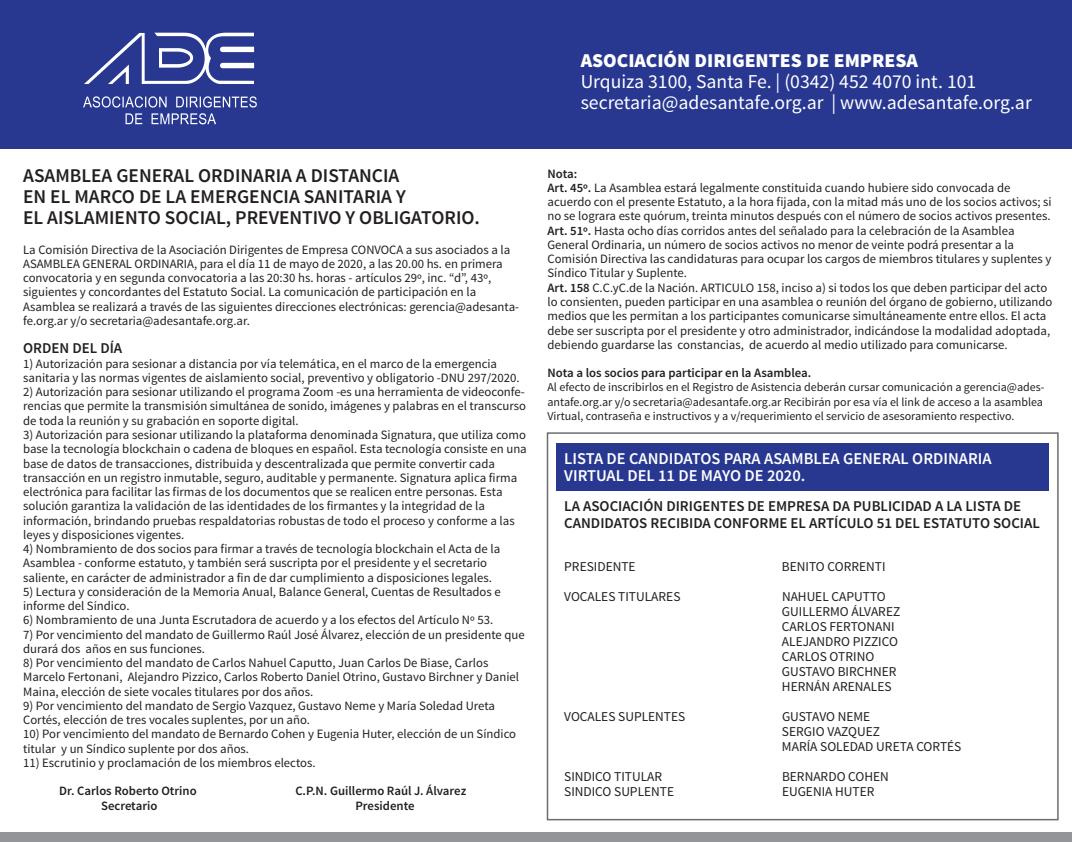
<style>
.page{position:relative;width:1072px;height:842px;background:#fff}
.page>*{position:absolute;margin:0;border:0;box-sizing:border-box;transform-origin:0 0}
.t1{font:19.65px/21.1px "Source Sans Pro";color:#fff}
.t2{font:900 19.65px "Source Sans Pro";color:#fff}
.t3{font:600 19.5px/21px "Source Sans Pro";color:#231f20}
.t4{font:600 16.5px/16.5px "Source Sans Pro";color:#fff}
.t5{font:600 15px/16.5px "Source Sans Pro";color:#231f20}
.t6{font:13.5px/15px "Source Sans Pro";color:#231f20}
.t7{font:12.75px/14.2px "Source Sans Pro";color:#231f20}
.t8{font:600 12.75px "Source Sans Pro";color:#231f20}
.t9{font:12px/14.2px "Source Sans Pro";color:#231f20}
.s1{font-weight:600}
</style>
<div class="page">
<div style="left:556px;top:443px;width:492px;height:48px;background:#283890"></div>
<div style="left:0;top:0;width:1071px;height:149px;background:#283890"></div>
<div style="left:0;top:832px;width:1071px;height:10px;background:#939598"></div>
<svg style="left:84px;top:33px;width:170px;height:51px"></svg>
<svg style="left:83px;top:96px;width:174px;height:28px"></svg>
<div style="left:546px;top:432px;width:512px;height:388px;border:2px solid #6c6d70"></div>
<h1 class="t2" style="left:580px;top:48px;width:339px">ASOCIACIÓN DIRIGENTES DE EMPRESA</h1>
<h1 class="t1" style="left:580px;top:71px;width:452px">Urquiza 3100, Santa Fe. | (0342) 452 4070 int. 101 secretaria@adesantafe.org.ar | www.adesantafe.org.ar</h1>
<h2 class="t3" style="left:23px;top:166px;width:458px">ASAMBLEA GENERAL ORDINARIA A DISTANCIA<br>EN EL MARCO DE LA EMERGENCIA SANITARIA Y<br>EL AISLAMIENTO SOCIAL, PREVENTIVO Y OBLIGATORIO.</h2>
<p class="t7" style="left:23px;top:243px;width:497px">La Comisión Directiva de la Asociación Dirigentes de Empresa CONVOCA a sus asociados a la ASAMBLEA GENERAL ORDINARIA, para el día 11 de mayo de 2020, a las 20.00 hs. en primera convocatoria y en segunda convocatoria a las 20:30 hs. horas - artículos 29º, inc. “d”, 43º, siguientes y concordantes del Estatuto Social. La comunicación de participación en la Asamblea se realizará a través de las siguientes direcciones electrónicas: gerencia@adesanta&shy;fe.org.ar y/o secretaria@adesantafe.org.ar.</p>
<p class="t5" style="left:23px;top:341px;width:100px">ORDEN DEL DÍA</p>
<p class="t7" style="left:23px;top:357px;width:498px">1) Autorización para sesionar a distancia por vía telemática, en el marco de la emergencia sanitaria y las normas vigentes de aislamiento social, preventivo y obligatorio -DNU 297/2020.</p>
<p class="t7" style="left:23px;top:385px;width:504px;text-align:justify">2) Autorización para sesionar utilizando el programa Zoom -es una herramienta de videoconfe&shy;rencias que permite la transmisión simultánea de sonido, imágenes y palabras en el transcurso de toda la reunión y su grabación en soporte digital.</p>
<p class="t7" style="left:23px;top:428px;width:505px">3) Autorización para sesionar utilizando la plataforma denominada Signatura, que utiliza como base la tecnología blockchain o cadena de bloques en español. Esta tecnología consiste en una base de datos de transacciones, distribuida y descentralizada que permite convertir cada transacción en un registro inmutable, seguro, auditable y permanente. Signatura aplica firma electrónica para facilitar las firmas de los documentos que se realicen entre personas. Esta solución garantiza la validación de las identidades de los firmantes y la integridad de la información, brindando pruebas respaldatorias robustas de todo el proceso y conforme a las leyes y disposiciones vigentes.</p>
<p class="t7" style="left:23px;top:542px;width:478px">4) Nombramiento de dos socios para firmar a través de tecnología blockchain el Acta de la<br>Asamblea - conforme estatuto, y también será suscripta por el presidente y el secretario saliente, en carácter de administrador a fin de dar cumplimiento a disposiciones legales.</p>
<p class="t7" style="left:23px;top:585px;width:479px">5) Lectura y consideración de la Memoria Anual, Balance General, Cuentas de Resultados e informe del Síndico.</p>
<p class="t7" style="left:23px;top:613px;width:471px">6) Nombramiento de una Junta Escrutadora de acuerdo y a los efectos del Artículo Nº 53.</p>
<p class="t7" style="left:23px;top:627px;width:503px">7) Por vencimiento del mandato de Guillermo Raúl José Álvarez, elección de un presidente que durará dos años en sus funciones.</p>
<p class="t7" style="left:23px;top:656px;width:497px">8) Por vencimiento del mandato de Carlos Nahuel Caputto, Juan Carlos De Biase, Carlos<br>Marcelo Fertonani, Alejandro Pizzico, Carlos Roberto Daniel Otrino, Gustavo Birchner y Daniel<br>Maina, elección de siete vocales titulares por dos años.</p>
<p class="t7" style="left:23px;top:699px;width:473px">9) Por vencimiento del mandato de Sergio Vazquez, Gustavo Neme y María Soledad Ureta<br>Cortés, elección de tres vocales suplentes, por un año.</p>
<p class="t7" style="left:23px;top:727px;width:494px">10) Por vencimiento del mandato de Bernardo Cohen y Eugenia Huter, elección de un Síndico titular y un Síndico suplente por dos años.</p>
<p class="t7" style="left:23px;top:756px;width:294px">11) Escrutinio y proclamación de los miembros electos.</p>
<p class="t8" style="left:59px;top:783px;width:139px">Dr. Carlos Roberto Otrino</p>
<p class="t8" style="left:295px;top:783px;width:172px">C.P.N. Guillermo Raúl J. Álvarez</p>
<p class="t8" style="left:101px;top:797px;width:58px">Secretario</p>
<p class="t8" style="left:355px;top:797px;width:61px">Presidente</p>
<p class="t7" style="left:547px;top:167px;width:506px"><span class="s1">Nota:<br>Art. 45º.</span> La Asamblea estará legalmente constituida cuando hubiere sido convocada de acuerdo con el presente Estatuto, a la hora fijada, con la mitad más uno de los socios activos; si no se lograra este quórum, treinta minutos después con el número de socios activos presentes.<br><span class="s1">Art. 51º.</span> Hasta ocho días corridos antes del señalado para la celebración de la Asamblea General Ordinaria, un número de socios activos no menor de veinte podrá presentar a la Comisión Directiva las candidaturas para ocupar los cargos de miembros titulares y suplentes y Síndico Titular y Suplente.<br><span class="s1">Art. 158</span> C.C.yC.de la Nación. ARTICULO 158, inciso a) si todos los que deben participar del acto lo consienten, pueden participar en una asamblea o reunión del órgano de gobierno, utilizando medios que les permitan a los participantes comunicarse simultáneamente entre ellos. El acta debe ser suscripta por el presidente y otro administrador, indicándose la modalidad adoptada, debiendo guardarse las constancias, de acuerdo al medio utilizado para comunicarse.</p>
<p class="t8" style="left:547px;top:365px;width:265px">Nota a los socios para participar en la Asamblea.</p>
<p class="t9" style="left:547px;top:381px;width:498px">Al efecto de inscribirlos en el Registro de Asistencia deberán cursar comunicación a gerencia@ades&shy;antafe.org.ar y/o secretaria@adesantafe.org.ar Recibirán por esa vía el link de acceso a la asamblea<br>Virtual, contraseña e instructivos y a v/requerimiento el servicio de asesoramiento respectivo.</p>
<p class="t4" style="left:564px;top:451px;width:429px">LISTA DE CANDIDATOS PARA ASAMBLEA GENERAL ORDINARIA<br>VIRTUAL DEL 11 DE MAYO DE 2020.</p>
<p class="t5" style="left:564px;top:498px;width:477px">LA ASOCIACIÓN DIRIGENTES DE EMPRESA DA PUBLICIDAD A LA LISTA DE<br>CANDIDATOS RECIBIDA CONFORME EL ARTÍCULO 51 DEL ESTATUTO SOCIAL</p>
<p class="t6" style="left:564px;top:559px;width:73px">PRESIDENTE</p>
<p class="t6" style="left:782px;top:559px;width:105px">BENITO CORRENTI</p>
<p class="t6" style="left:564px;top:589px;width:118px">VOCALES TITULARES</p>
<p class="t6" style="left:782px;top:589px;width:120px">NAHUEL CAPUTTO<br>GUILLERMO ÁLVAREZ<br>CARLOS FERTONANI<br>ALEJANDRO PIZZICO<br>CARLOS OTRINO<br>GUSTAVO BIRCHNER<br>HERNÁN ARENALES</p>
<p class="t6" style="left:564px;top:709px;width:123px">VOCALES SUPLENTES</p>
<p class="t6" style="left:782px;top:709px;width:181px">GUSTAVO NEME<br>SERGIO VAZQUEZ<br>MARÍA SOLEDAD URETA CORTÉS</p>
<p class="t6" style="left:564px;top:769px;width:99px">SINDICO TITULAR</p>
<p class="t6" style="left:782px;top:769px;width:108px">BERNARDO COHEN</p>
<p class="t6" style="left:564px;top:784px;width:111px">SINDICO SUPLENTE</p>
<p class="t6" style="left:782px;top:784px;width:94px">EUGENIA HUTER</p>
</div>
